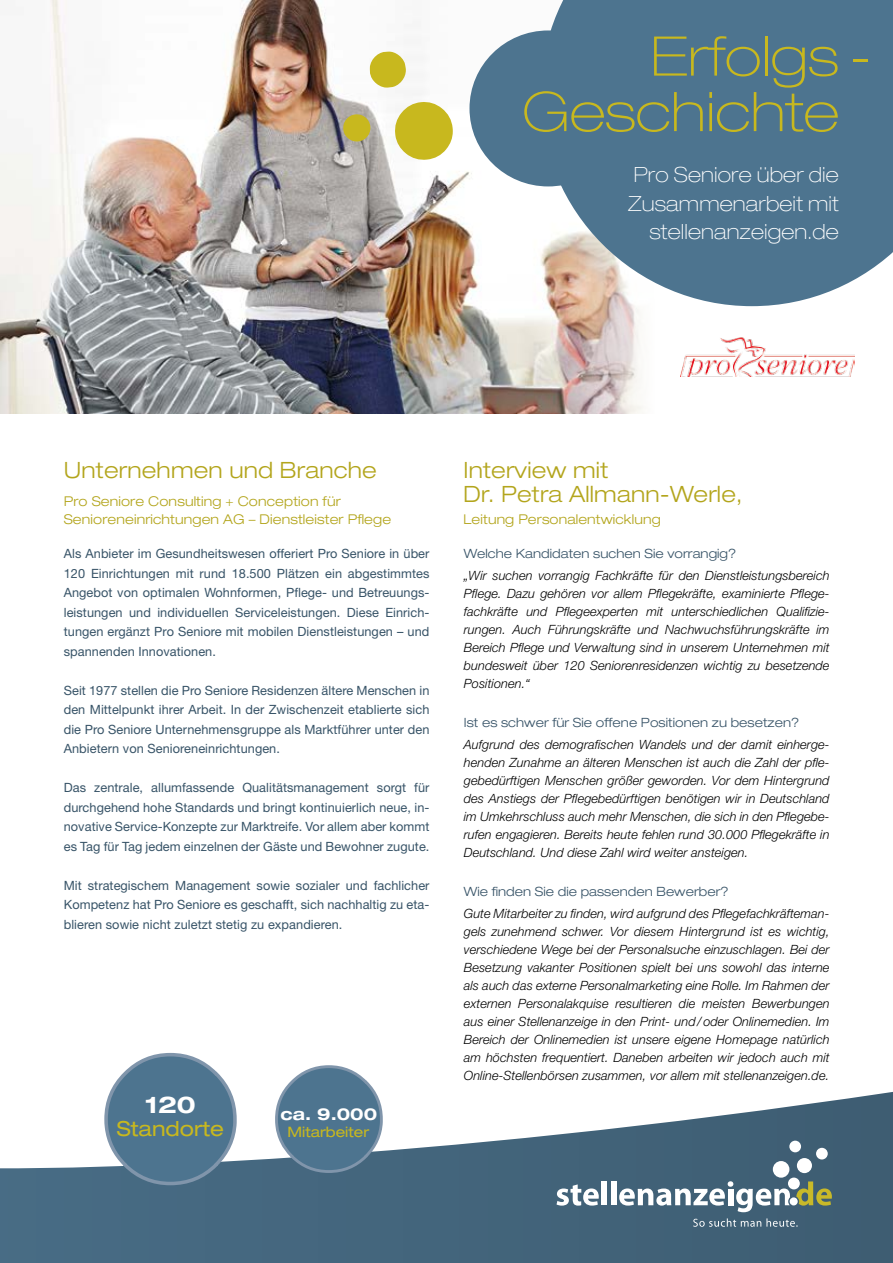
<style>
.page{position:relative;width:893px;height:1263px;background:#fff}
.page>*{position:absolute;margin:0;border:0;box-sizing:border-box;transform-origin:0 0}
.t1{font:100 expanded 54.75px/55.5px "Helvetica Neue LT";color:#c8b81e;scale:1.05 1}
.t2{font:700 expanded 23.1px "Helvetica Neue LT";color:#fff}
.t3{font:300 expanded 22.5px/24px "Helvetica Neue LT";letter-spacing:.01em;color:#b3a51c}
.t4{font:100 expanded 21px/28.5px "Helvetica Neue LT";letter-spacing:.01em;color:#fff;text-align:right}
.t5{font:expanded 20.85px "Helvetica Neue LT";color:#c8b81e}
.t6{font:700 expanded 16.5px "Helvetica Neue LT";color:#fff}
.t7{font:expanded 14.4px "Helvetica Neue LT";color:#c8b81e}
.t8{font:300 expanded 13.5px/18px "Helvetica Neue LT";letter-spacing:.01em;color:#b3a51c}
.t9{font:italic 300 12.75px/18px "Helvetica Neue LT";letter-spacing:.005em;color:#000;text-align:justify}
.t10{font:12.75px/19.5px "Helvetica Neue LT";letter-spacing:.005em;color:#385468;text-align:justify}
.t11{font:300 expanded 12.75px "Helvetica Neue LT";letter-spacing:.005em;color:#385468}
</style>
<div class="page">
<svg style="left:0;top:1092px;width:893px;height:171px"></svg>
<div style="left:789px;top:1141px;width:12px;height:11px;background:#fff;border-radius:50%"></div>
<div style="left:797px;top:1158px;width:15px;height:15px;background:#fff;border-radius:50%"></div>
<div style="left:816px;top:1148px;width:12px;height:11px;background:#fff;border-radius:50%"></div>
<div style="left:773px;top:1161px;width:16px;height:17px;background:#fff;border-radius:50%"></div>
<svg style="left:788px;top:1177px;width:12px;height:12px"></svg>
<svg style="left:556px;top:1184px;width:43px;height:21px"></svg>
<div style="left:602px;top:1181px;width:5px;height:24px;background:#fff"></div>
<div style="left:611px;top:1181px;width:5px;height:24px;background:#fff"></div>
<svg style="left:619px;top:1181px;width:213px;height:31px"></svg>
<svg style="left:693px;top:1218px;width:105px;height:9px"></svg>
<img style="left:0;top:0;width:643px;height:413px">
<svg style="left:343px;top:114px;width:27px;height:28px"></svg>
<svg style="left:394px;top:101px;width:59px;height:59px"></svg>
<svg style="left:369px;top:51px;width:37px;height:37px"></svg>
<svg style="left:541px;top:0;width:352px;height:306px;background:#608198"></svg>
<div style="left:469px;top:30px;width:158px;height:156px;background:#4d748f;border-radius:50%"></div>
<img style="left:680px;top:337px;width:175px;height:40px">
<svg style="left:103px;top:1052px;width:135px;height:135px;background:#6b8aa0"></svg>
<svg style="left:274px;top:1065px;width:110px;height:109px;background:#6a89a0"></svg>
<h1 class="t1" style="left:522px;top:28px;width:335px;text-indent:129px">Erfolgs -<br>Geschichte</h1>
<h3 class="t4" style="left:629px;top:161px;width:212px">Pro Seniore über die<br>Zusammenarbeit mit stellenanzeigen.de</h3>
<h3 class="t3" style="left:64px;top:458px;width:314px">Unternehmen und Branche</h3>
<p class="t8" style="left:64px;top:492px;width:329px">Pro Seniore Consulting + Conception für<br>Senioreneinrichtungen AG – Dienstleister Pflege</p>
<p class="t10" style="left:64px;top:544px;width:367px">Als Anbieter im Gesundheitswesen offeriert Pro Seniore in über 120 Einrichtungen mit rund 18.500 Plätzen ein abgestimmtes Angebot von optimalen Wohnformen, Pflege- und Betreuungs&shy;leistungen und individuellen Serviceleistungen. Diese Einrich&shy;tungen ergänzt Pro Seniore mit mobilen Dienstleistungen – und spannenden Innovationen.</p>
<p class="t10" style="left:64px;top:680px;width:367px">Seit 1977 stellen die Pro Seniore Residenzen ältere Menschen in den Mittelpunkt ihrer Arbeit. In der Zwischenzeit etablierte sich die Pro Seniore Unternehmensgruppe als Marktführer unter den Anbietern von Senioreneinrichtungen.</p>
<p class="t10" style="left:64px;top:778px;width:367px">Das zentrale, allumfassende Qualitätsmanagement sorgt für durchgehend hohe Standards und bringt kontinuierlich neue, in&shy;novative Service-Konzepte zur Marktreife. Vor allem aber kommt es Tag für Tag jedem einzelnen der Gäste und Bewohner zugute.</p>
<p class="t10" style="left:64px;top:875px;width:367px">Mit strategischem Management sowie sozialer und fachlicher Kompetenz hat Pro Seniore es geschafft, sich nachhaltig zu eta&shy;blieren sowie nicht zuletzt stetig zu expandieren.</p>
<h2 class="t2" style="left:145px;top:1090px;width:52px">120</h2>
<h3 class="t5" style="left:117px;top:1116px;width:109px">Standorte</h3>
<p class="t6" style="left:281px;top:1103px;width:98px">ca. 9.000</p>
<p class="t7" style="left:287px;top:1123px;width:83px">Mitarbeiter</p>
<h3 class="t3" style="left:463px;top:458px;width:280px">Interview mit<br>Dr. Petra Allmann-Werle,</h3>
<p class="t8" style="left:463px;top:510px;width:199px">Leitung Personalentwicklung</p>
<p class="t11" style="left:464px;top:546px;width:274px">Welche Kandidaten suchen Sie vorrangig?</p>
<p class="t9" style="left:464px;top:567px;width:367px">„Wir suchen vorrangig Fachkräfte für den Dienstleistungsbereich Pflege. Dazu gehören vor allem Pflegekräfte, examinierte Pflege&shy;fachkräfte und Pflegeexperten mit unterschiedlichen Qualifizie&shy;rungen. Auch Führungskräfte und Nachwuchsführungskräfte im Bereich Pflege und Verwaltung sind in unserem Unternehmen mit bundesweit über 120 Seniorenresidenzen wichtig zu besetzende Positionen.“</p>
<p class="t11" style="left:464px;top:715px;width:337px">Ist es schwer für Sie offene Positionen zu besetzen?</p>
<p class="t9" style="left:464px;top:735px;width:367px">Aufgrund des demografischen Wandels und der damit einherge&shy;henden Zunahme an älteren Menschen ist auch die Zahl der pfle&shy;gebedürftigen Menschen größer geworden. Vor dem Hintergrund des Anstiegs der Pflegebedürftigen benötigen wir in Deutschland im Umkehrschluss auch mehr Menschen, die sich in den Pflegebe&shy;rufen engagieren. Bereits heute fehlen rund 30.000 Pflegekräfte in Deutschland. Und diese Zahl wird weiter ansteigen.</p>
<p class="t11" style="left:464px;top:883px;width:266px">Wie finden Sie die passenden Bewerber?</p>
<p class="t9" style="left:464px;top:904px;width:367px">Gute Mitarbeiter zu finden, wird aufgrund des Pflegefachkräfteman&shy;gels zunehmend schwer. Vor diesem Hintergrund ist es wichtig, verschiedene Wege bei der Personalsuche einzuschlagen. Bei der Besetzung vakanter Positionen spielt bei uns sowohl das interne als auch das externe Personalmarketing eine Rolle. Im Rahmen der externen Personalakquise resultieren die meisten Bewerbungen aus einer Stellenanzeige in den Print- und/oder Onlinemedien. Im Bereich der Onlinemedien ist unsere eigene Homepage natürlich am höchsten frequentiert. Daneben arbeiten wir jedoch auch mit Online-Stellenbörsen zusammen, vor allem mit stellenanzeigen.de.</p>
</div>
